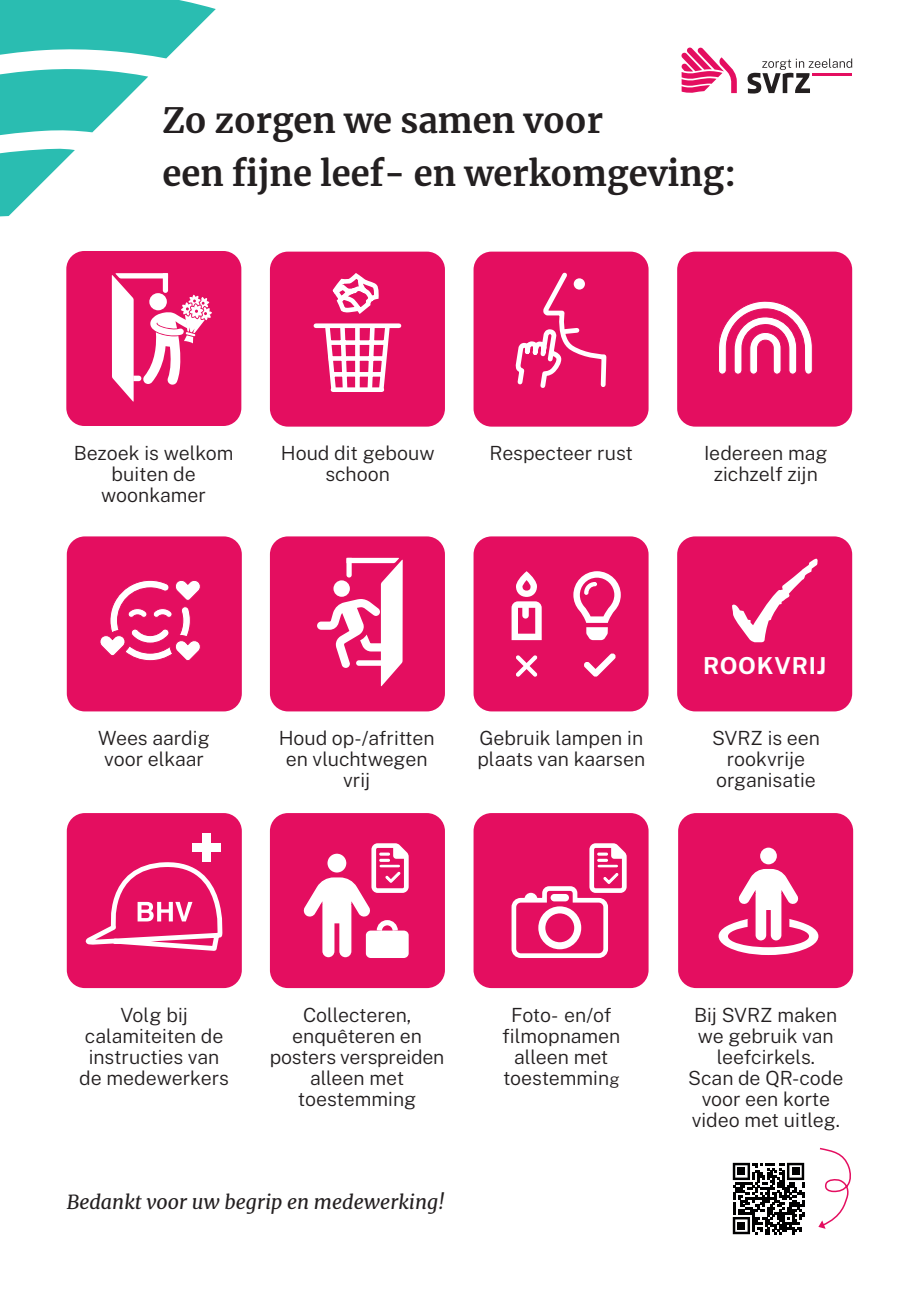
<style>
.page{position:relative;width:919px;height:1289px;background:#fff}
.page>*{position:absolute;margin:0;border:0;box-sizing:border-box;transform-origin:0 0}
.t1{font:700 34.5px/52.8px "Merriweather";color:#231f20}
.t2{font:700 23.4px "Public Sans";letter-spacing:.03em;color:#fff}
.t3{font:300 19.5px/21px "Public Sans";color:#231f20;text-align:center}
.t4{font:italic 19.5px "Merriweather";color:#231f20}
.s1{font-size:16.5px}
</style>
<div class="page">
<div style="left:678px;top:813px;width:175px;height:175px;background:#e40e60;border-radius:18px"></div>
<svg style="left:681px;top:48px;width:55px;height:45px"></svg>
<svg style="left:747px;top:58px;width:105px;height:35px"></svg>
<svg style="left:0;top:0;width:216px;height:217px"></svg>
<div style="left:67px;top:813px;width:175px;height:175px;background:#e40e60;border-radius:18px"></div>
<div style="left:270px;top:813px;width:175px;height:175px;background:#e40e60;border-radius:18px"></div>
<div style="left:473px;top:813px;width:175px;height:175px;background:#e40e60;border-radius:18px"></div>
<div style="left:202px;top:833px;width:9px;height:29px;background:#fff"></div>
<div style="left:192px;top:843px;width:29px;height:9px;background:#fff"></div>
<svg style="left:85px;top:862px;width:138px;height:89px"></svg>
<div style="left:473px;top:536px;width:175px;height:175px;background:#e40e60;border-radius:18px"></div>
<div style="left:270px;top:536px;width:175px;height:175px;background:#e40e60;border-radius:18px"></div>
<div style="left:67px;top:536px;width:175px;height:175px;background:#e40e60;border-radius:18px"></div>
<div style="left:677px;top:536px;width:175px;height:175px;background:#e40e60;border-radius:18px"></div>
<svg style="left:732px;top:558px;width:86px;height:84px"></svg>
<svg style="left:100px;top:580px;width:101px;height:81px"></svg>
<svg style="left:511px;top:571px;width:30px;height:69px"></svg>
<div style="left:66px;top:251px;width:175px;height:175px;background:#e40e60;border-radius:18px"></div>
<div style="left:473px;top:251px;width:175px;height:175px;background:#e40e60;border-radius:18px"></div>
<div style="left:677px;top:251px;width:175px;height:175px;background:#e40e60;border-radius:18px"></div>
<div style="left:270px;top:251px;width:175px;height:175px;background:#e40e60;border-radius:18px"></div>
<svg style="left:513px;top:251px;width:95px;height:137px"></svg>
<svg style="left:718px;top:301px;width:95px;height:74px"></svg>
<svg style="left:718px;top:847px;width:100px;height:108px"></svg>
<svg style="left:313px;top:273px;width:89px;height:119px"></svg>
<div style="left:333px;top:387px;width:49px;height:5px;background:#fff"></div>
<svg style="left:584px;top:653px;width:32px;height:24px"></svg>
<svg style="left:516px;top:655px;width:21px;height:21px"></svg>
<svg style="left:511px;top:843px;width:115px;height:115px"></svg>
<div style="left:550px;top:894px;width:19px;height:7px;background:#fff;border-radius:4px"></div>
<svg style="left:303px;top:843px;width:105px;height:115px"></svg>
<div style="left:366px;top:930px;width:42px;height:28px;background:#fff;border-radius:5px"></div>
<svg style="left:732px;top:1162px;width:72px;height:72px"></svg>
<div style="left:737px;top:1167px;width:8px;height:8px;background:#000001"></div>
<div style="left:791px;top:1167px;width:8px;height:8px;background:#000001"></div>
<div style="left:737px;top:1221px;width:8px;height:8px;background:#000001"></div>
<svg style="left:747px;top:918px;width:4px;height:12px"></svg>
<hr style="left:785px;top:918px;width:4px;height:12px;background:#e40e60;border-radius:2px">
<svg style="left:818px;top:1147px;width:33px;height:81px"></svg>
<svg style="left:112px;top:273px;width:100px;height:129px"></svg>
<svg style="left:346px;top:558px;width:56px;height:128px"></svg>
<h1 class="t1" style="left:162px;top:93px;width:575px">Zo zorgen we samen voor<br>een fijne leef- en werkomgeving:</h1>
<p class="t3" style="left:74px;top:442px;width:161px">Bezoek is welkom buiten de woonkamer</p>
<p class="t3" style="left:281px;top:442px;width:155px">Houd dit gebouw</p>
<p class="t3" style="left:489px;top:442px;width:145px">Respecteer rust</p>
<p class="t3" style="left:325px;top:463px;width:66px">schoon</p>
<p class="t3" style="left:704px;top:442px;width:125px">Iedereen mag zichzelf zijn</p>
<p class="t3" style="left:98px;top:727px;width:113px;text-align:left">Wees aardig voor elkaar</p>
<p class="t2" style="left:703px;top:650px;width:124px">ROOKVRIJ</p>
<p class="t3" style="left:279px;top:727px;width:157px">Houd op-/afritten en vluchtwegen vrij</p>
<p class="t3" style="left:477px;top:727px;width:169px;text-align:left">Gebruik lampen in plaats van kaarsen</p>
<p class="t3" style="left:712px;top:727px;width:109px">SVRZ is een rookvrije organisatie</p>
<p class="t3" style="left:79px;top:1003px;width:151px">Volg bij calamiteiten de instructies van de medewerkers</p>
<p class="t3" style="left:270px;top:1003px;width:176px">Collecteren, enquêteren en posters verspreiden alleen met toestemming</p>
<p class="t3" style="left:502px;top:1003px;width:120px">Foto- en/of filmopnamen alleen met toestemmin<span class="s1">g</span></p>
<p class="t3" style="left:688px;top:1003px;width:157px">Bij SVRZ maken we gebruik van leefcirkels.<br>Scan de QR-code voor een korte video met uitleg.</p>
<p class="t4" style="left:67px;top:1188px;width:379px">Bedankt voor uw begrip en medewerking!</p>
</div>
